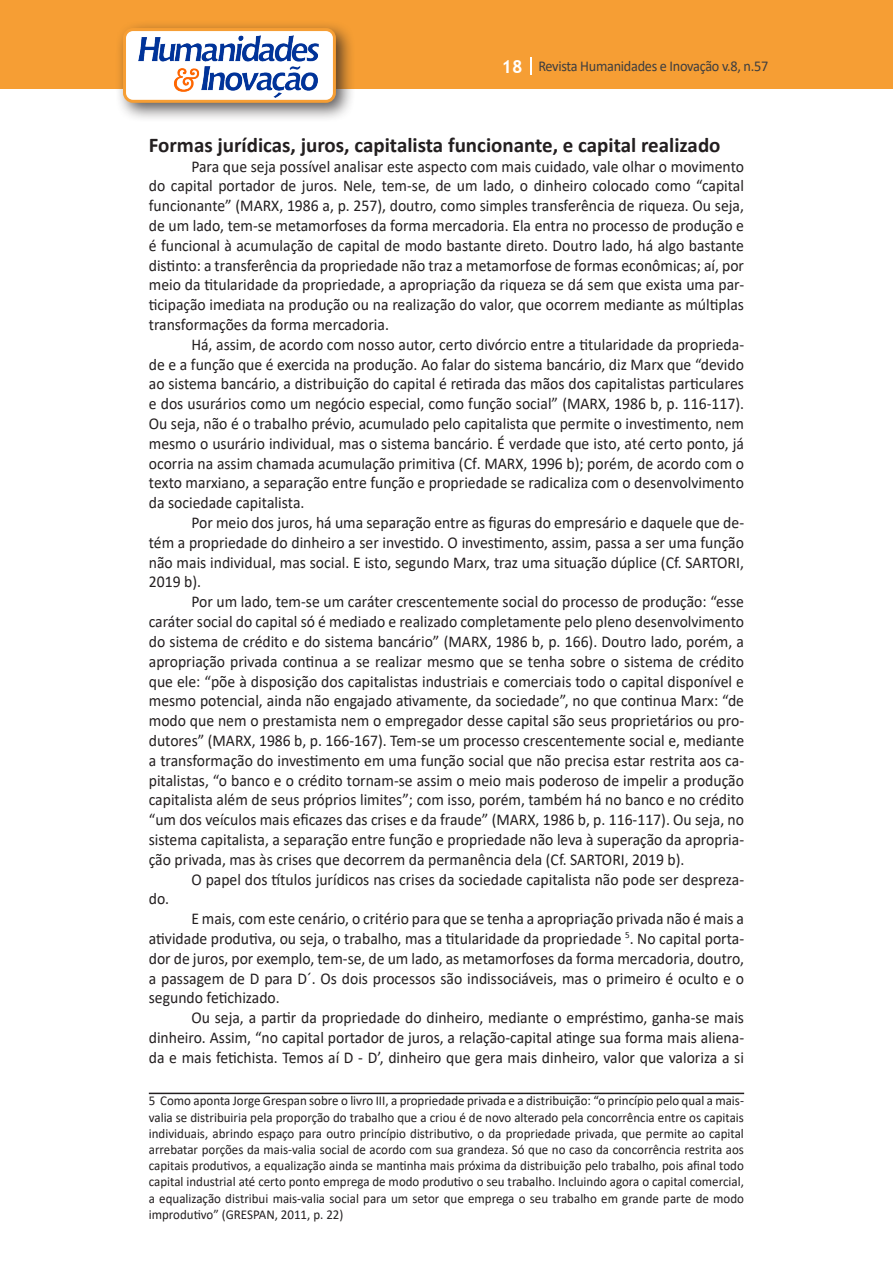
<style>
.page{position:relative;width:893px;height:1263px;background:#fff}
.page>*{position:absolute;margin:0;border:0;box-sizing:border-box;transform-origin:0 0}
.Titulo_2{font:700 21px "Calibri";color:#231f20}
.Texto{font:16.5px/19.8px "Calibri";color:#231f20;text-align:justify;scale:.95 1}
.t1{font:15px "Calibri";letter-spacing:-.02em;color:#3e3e3f;scale:.95 1}
.Rodapé{font:13.5px/16.2px "Calibri";color:#231f20;text-align:justify;scale:.96 1}
.s1{font-family:"Trebuchet MS";font-weight:700;font-size:18px;color:#fff}
</style>
<div class="page">
<div style="left:0;top:0;width:893px;height:88px;background:#f69e34"></div>
<svg style="left:530px;top:57px;width:2px;height:18px"></svg>
<div style="left:115px;top:20px;width:241px;height:103px;background:#231f20;opacity:.75"></div>
<div style="left:125px;top:30px;width:209px;height:71px;background:#fff;border-radius:9px"></div>
<img style="left:138px;top:35px;width:181px;height:62px">
<div style="left:123px;top:28px;width:213px;height:75px;border:3px solid #f69e34;border-radius:9px"></div>
<hr style="left:149px;top:1093px;width:595px;height:1px;background:#231f20">
<p class="t1" style="left:501px;top:56px;width:282px"><span class="s1">18</span> Revista Humanidades e Inovação v.8, n.57</p>
<p class="Titulo_2" style="left:149px;top:130px;width:573px">Formas jurídicas, juros, capitalista funcionante, e capital realizado</p>
<p class="Texto" style="left:149px;top:156px;width:628px;text-indent:43px">Para que seja possível analisar este aspecto com mais cuidado, vale olhar o movimento do capital portador de juros. Nele, tem-se, de um lado, o dinheiro colocado como “capital funcionante” (MARX, 1986 a, p. 257), doutro, como simples transferência de riqueza. Ou seja, de um lado, tem-se metamorfoses da forma mercadoria. Ela entra no processo de produção e é funcional à acumulação de capital de modo bastante direto. Doutro lado, há algo bastante distinto: a transferência da propriedade não traz a metamorfose de formas econômicas; aí, por meio da titularidade da propriedade, a apropriação da riqueza se dá sem que exista uma par&shy;ticipação imediata na produção ou na realização do valor, que ocorrem mediante as múltiplas transformações da forma mercadoria.</p>
<p class="Texto" style="left:149px;top:334px;width:628px;text-indent:43px">Há, assim, de acordo com nosso autor, certo divórcio entre a titularidade da proprieda&shy;de e a função que é exercida na produção. Ao falar do sistema bancário, diz Marx que “devido ao sistema bancário, a distribuição do capital é retirada das mãos dos capitalistas particulares e dos usurários como um negócio especial, como função social” (MARX, 1986 b, p. 116-117).<br>Ou seja, não é o trabalho prévio, acumulado pelo capitalista que permite o investimento, nem mesmo o usurário individual, mas o sistema bancário. É verdade que isto, até certo ponto, já ocorria na assim chamada acumulação primitiva (Cf. MARX, 1996 b); porém, de acordo com o texto marxiano, a separação entre função e propriedade se radicaliza com o desenvolvimento da sociedade capitalista.</p>
<p class="Texto" style="left:149px;top:512px;width:628px;text-indent:43px">Por meio dos juros, há uma separação entre as figuras do empresário e daquele que de&shy;tém a propriedade do dinheiro a ser investido. O investimento, assim, passa a ser uma função não mais individual, mas social. E isto, segundo Marx, traz uma situação dúplice (Cf. SARTORI, 2019 b).</p>
<p class="Texto" style="left:149px;top:591px;width:628px;text-indent:43px">Por um lado, tem-se um caráter crescentemente social do processo de produção: “esse caráter social do capital só é mediado e realizado completamente pelo pleno desenvolvimento do sistema de crédito e do sistema bancário” (MARX, 1986 b, p. 166). Doutro lado, porém, a apropriação privada continua a se realizar mesmo que se tenha sobre o sistema de crédito que ele: “põe à disposição dos capitalistas industriais e comerciais todo o capital disponível e mesmo potencial, ainda não engajado ativamente, da sociedade”, no que continua Marx: “de modo que nem o prestamista nem o empregador desse capital são seus proprietários ou pro&shy;dutores” (MARX, 1986 b, p. 166-167). Tem-se um processo crescentemente social e, mediante a transformação do investimento em uma função social que não precisa estar restrita aos ca&shy;pitalistas, “o banco e o crédito tornam-se assim o meio mais poderoso de impelir a produção capitalista além de seus próprios limites”; com isso, porém, também há no banco e no crédito “um dos veículos mais eficazes das crises e da fraude” (MARX, 1986 b, p. 116-117). Ou seja, no sistema capitalista, a separação entre função e propriedade não leva à superação da apropria&shy;ção privada, mas às crises que decorrem da permanência dela (Cf. SARTORI, 2019 b).</p>
<p class="Texto" style="left:191px;top:869px;width:583px">O papel dos títulos jurídicos nas crises da sociedade capitalista não pode ser despreza-</p>
<p class="Texto" style="left:149px;top:888px;width:23px">do.</p>
<p class="Texto" style="left:149px;top:908px;width:628px;text-indent:43px">E mais, com este cenário, o critério para que se tenha a apropriação privada não é mais a atividade produtiva, ou seja, o trabalho, mas a titularidade da propriedade <sup>5</sup>. No capital porta&shy;dor de juros, por exemplo, tem-se, de um lado, as metamorfoses da forma mercadoria, doutro, a passagem de D para D´. Os dois processos são indissociáveis, mas o primeiro é oculto e o segundo fetichizado.</p>
<p class="Texto" style="left:149px;top:1007px;width:628px;text-indent:43px">Ou seja, a partir da propriedade do dinheiro, mediante o empréstimo, ganha-se mais dinheiro. Assim, “no capital portador de juros, a relação-capital atinge sua forma mais aliena&shy;da e mais fetichista. Temos aí D - D’, dinheiro que gera mais dinheiro, valor que valoriza a si</p>
<p class="Rodapé" style="left:149px;top:1092px;width:621px">5 Como aponta Jorge Grespan sobre o livro III, a propriedade privada e a distribuição: “o princípio pelo qual a mais&shy;valia se distribuiria pela proporção do trabalho que a criou é de novo alterado pela concorrência entre os capitais individuais, abrindo espaço para outro princípio distributivo, o da propriedade privada, que permite ao capital arrebatar porções da mais-valia social de acordo com sua grandeza. Só que no caso da concorrência restrita aos capitais produtivos, a equalização ainda se mantinha mais próxima da distribuição pelo trabalho, pois afinal todo capital industrial até certo ponto emprega de modo produtivo o seu trabalho. Incluindo agora o capital comercial, a equalização distribui mais-valia social para um setor que emprega o seu trabalho em grande parte de modo improdutivo” (GRESPAN, 2011, p. 22)</p>
</div>
